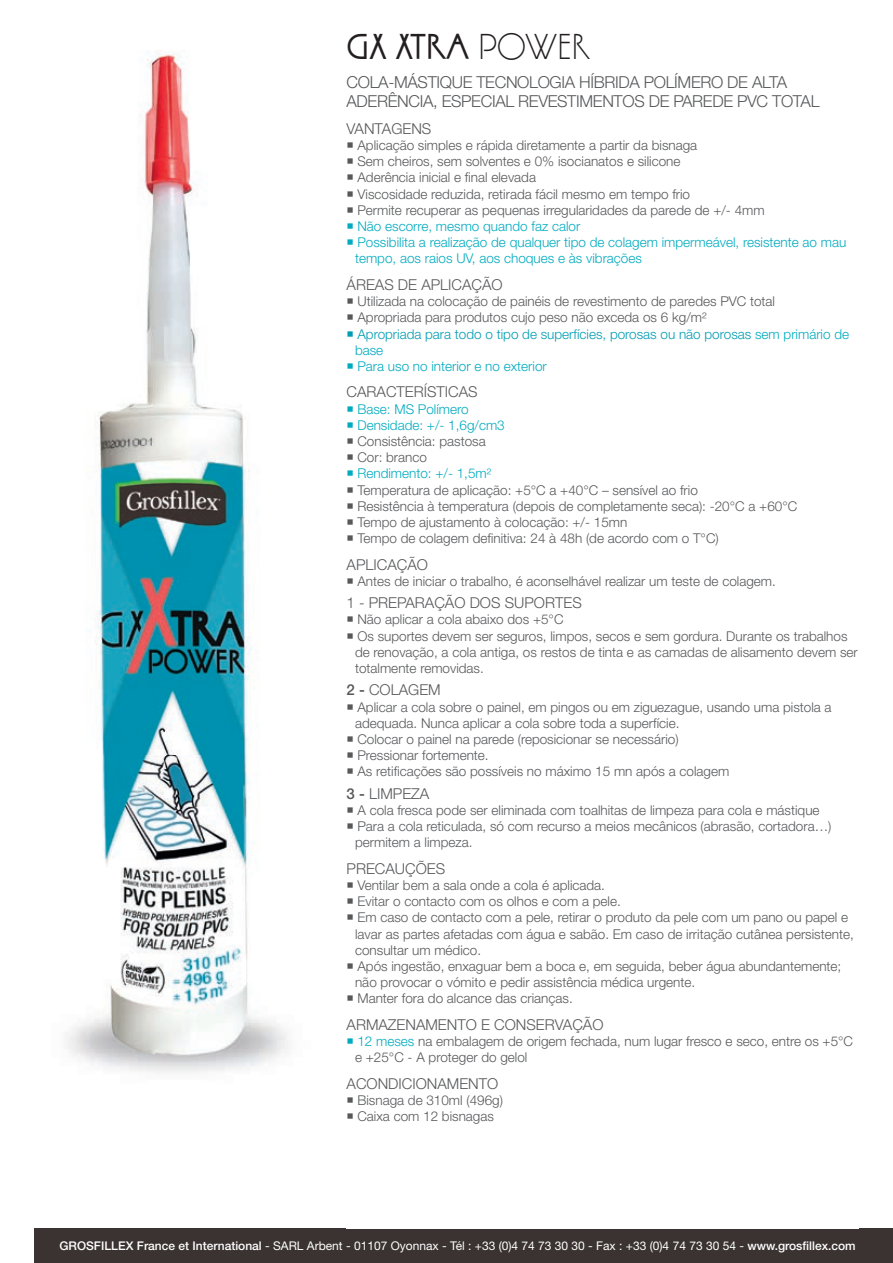
<style>
.page{position:relative;width:893px;height:1263px;background:#fff}
.page>*{position:absolute;margin:0;border:0;box-sizing:border-box;transform-origin:0 0}
.t1{font:700 31.5px "Gallery";color:#231f20}
.t2{font:300 16.5px/19.8px "Helvetica Neue LT Std";letter-spacing:-.02em;color:#57585a}
.t3{font:300 15px "Helvetica Neue LT Std";color:#57585a}
.t4{font:300 13.5px/16.2px "Helvetica Neue LT Std";color:#57585a}
.t5{font:300 13.5px/16.2px "Helvetica Neue LT Std";color:#00abc0}
.t6{font:300 13.5px/16.2px "Helvetica Neue LT Std";color:#009cb3}
.t7{font:12px "Helvetica Neue LT Std";color:#fff}
.s1{font-weight:400}
.s2{color:#00abc0}
.s3{font-weight:500}
</style>
<div class="page">
<img style="left:66px;top:50px;width:223px;height:1023px">
<div style="left:34px;top:1229px;width:859px;height:34px;background:#3a3331"></div>
<h1 class="t1" style="left:347px;top:28px;width:245px">GX XTRA <span class="s1">POWER</span></h1>
<p class="t2" style="left:347px;top:71px;width:474px">COLA-MÁSTIQUE TECNOLOGIA HÍBRIDA POLÍMERO DE ALTA<br>ADERÊNCIA, ESPECIAL REVESTIMENTOS DE PAREDE PVC TOTAL</p>
<p class="t3" style="left:347px;top:119px;width:86px">VANTAGENS</p>
<p class="t4" style="left:347px;top:137px;width:352px">○ Aplicação simples e rápida diretamente a partir da bisnaga</p>
<p class="t4" style="left:347px;top:153px;width:335px">○ Sem cheiros, sem solventes e 0% isocianatos e silicone</p>
<p class="t4" style="left:347px;top:169px;width:191px">○ Aderência inicial e final elevada</p>
<p class="t4" style="left:347px;top:185px;width:345px">○ Viscosidade reduzida, retirada fácil mesmo em tempo frio</p>
<p class="t4" style="left:347px;top:202px;width:420px">○ Permite recuperar as pequenas irregularidades da parede de +/- 4mm</p>
<p class="t5" style="left:347px;top:218px;width:235px">○ Não escorre, mesmo quando faz calor</p>
<p class="t5" style="left:355px;top:234px;width:493px;text-indent:-9px">○ Possibilita a realização de qualquer tipo de colagem impermeável, resistente ao mau tempo, aos raios UV, aos choques e às vibrações</p>
<p class="t3" style="left:347px;top:275px;width:158px">ÁREAS DE APLICAÇÃO</p>
<p class="t4" style="left:347px;top:293px;width:430px">○ Utilizada na colocação de painéis de revestimento de paredes PVC total</p>
<p class="t4" style="left:347px;top:309px;width:361px">○ Apropriada para produtos cujo peso não exceda os 6 kg/m²</p>
<p class="t6" style="left:355px;top:325px;width:496px;text-indent:-9px">○ Apropriada para todo o tipo de superfícies, porosas ou não porosas <span class="s2">sem primário de base</span></p>
<p class="t5" style="left:347px;top:358px;width:202px">○ Para uso no interior e no exterior</p>
<p class="t3" style="left:347px;top:383px;width:133px">CARACTERÍSTICAS</p>
<p class="t5" style="left:347px;top:400px;width:124px">○ Base: MS Polímero</p>
<p class="t5" style="left:347px;top:417px;width:160px">○ Densidade: +/- 1,6g/cm3</p>
<p class="t4" style="left:347px;top:433px;width:141px">○ Consistência: pastosa</p>
<p class="t4" style="left:347px;top:449px;width:82px">○ Cor: branco</p>
<p class="t5" style="left:347px;top:465px;width:146px">○ Rendimento: +/- 1,5m²</p>
<p class="t4" style="left:347px;top:481px;width:353px">○ Temperatura de aplicação: +5°C a +40°C – sensível ao frio</p>
<p class="t4" style="left:347px;top:498px;width:452px">○ Resistência à temperatura (depois de completamente seca): -20°C a +60°C</p>
<p class="t4" style="left:347px;top:514px;width:282px">○ Tempo de ajustamento à colocação: +/- 15mn</p>
<p class="t4" style="left:347px;top:530px;width:374px">○ Tempo de colagem definitiva: 24 à 48h (de acordo com o T°C)</p>
<p class="t3" style="left:347px;top:555px;width:83px">APLICAÇÃO</p>
<p class="t4" style="left:347px;top:573px;width:431px">○ Antes de iniciar o trabalho, é aconselhável realizar um teste de colagem.</p>
<p class="t3" style="left:347px;top:594px;width:237px">1 - PREPARAÇÃO DOS SUPORTES</p>
<p class="t4" style="left:347px;top:611px;width:218px">○ Não aplicar a cola abaixo dos +5°C</p>
<p class="t4" style="left:355px;top:627px;width:504px;text-indent:-9px">○ Os suportes devem ser seguros, limpos, secos e sem gordura. Durante os trabalhos de renovação, a cola antiga, os restos de tinta e as camadas de alisamento devem ser totalmente removidas.</p>
<p class="t3" style="left:347px;top:681px;width:96px"><span class="s3">2 -</span> COLAGEM</p>
<p class="t4" style="left:355px;top:698px;width:478px;text-indent:-9px">○ Aplicar a cola sobre o painel, em pingos ou em ziguezague, usando uma pistola a adequada. Nunca aplicar a cola sobre toda a superfície.</p>
<p class="t4" style="left:347px;top:731px;width:334px">○ Colocar o painel na parede (reposicionar se necessário)</p>
<p class="t4" style="left:347px;top:747px;width:144px">○ Pressionar fortemente.</p>
<p class="t4" style="left:347px;top:763px;width:384px">○ As retificações são possíveis no máximo 15 mn após a colagem</p>
<p class="t3" style="left:347px;top:784px;width:84px"><span class="s3">3 -</span> LIMPEZA</p>
<p class="t4" style="left:347px;top:802px;width:474px">○ A cola fresca pode ser eliminada com toalhitas de limpeza para cola e mástique</p>
<p class="t4" style="left:355px;top:818px;width:478px;text-indent:-9px">○ Para a cola reticulada, só com recurso a meios mecânicos (abrasão, cortadora…) permitem a limpeza.</p>
<p class="t3" style="left:347px;top:859px;width:100px">PRECAUÇÕES</p>
<p class="t4" style="left:347px;top:877px;width:260px">○ Ventilar bem a sala onde a cola é aplicada.</p>
<p class="t4" style="left:347px;top:893px;width:276px">○ Evitar o contacto com os olhos e com a pele.</p>
<p class="t4" style="left:355px;top:909px;width:500px;text-indent:-9px">○ Em caso de contacto com a pele, retirar o produto da pele com um pano ou papel e lavar as partes afetadas com água e sabão. Em caso de irritação cutânea persistente, consultar um médico.</p>
<p class="t4" style="left:355px;top:958px;width:488px;text-indent:-9px">○ Após ingestão, enxaguar bem a boca e, em seguida, beber água abundantemente; não provocar o vómito e pedir assistência médica urgente.</p>
<p class="t4" style="left:347px;top:990px;width:228px">○ Manter fora do alcance das crianças.</p>
<p class="t3" style="left:347px;top:1015px;width:258px">ARMAZENAMENTO E CONSERVAÇÃO</p>
<p class="t4" style="left:355px;top:1033px;width:500px;text-indent:-9px"><span class="s2">○ 12 meses</span> na embalagem de origem fechada, num lugar fresco e seco, entre os +5°C e +25°C - A proteger do gelol</p>
<p class="t3" style="left:347px;top:1074px;width:153px">ACONDICIONAMENTO</p>
<p class="t4" style="left:347px;top:1092px;width:158px">○ Bisnaga de 310ml (496g)</p>
<p class="t4" style="left:347px;top:1108px;width:149px">○ Caixa com 12 bisnagas</p>
<p class="t7" style="left:60px;top:1239px;width:798px"><span class="s3">GROSFILLEX France et International</span> - SARL Arbent - 01107 Oyonnax - Tél : +33 (0)4 74 73 30 30 - Fax : +33 (0)4 74 73 30 54 - <span class="s3">www.grosfillex.com</span></p>
</div>
